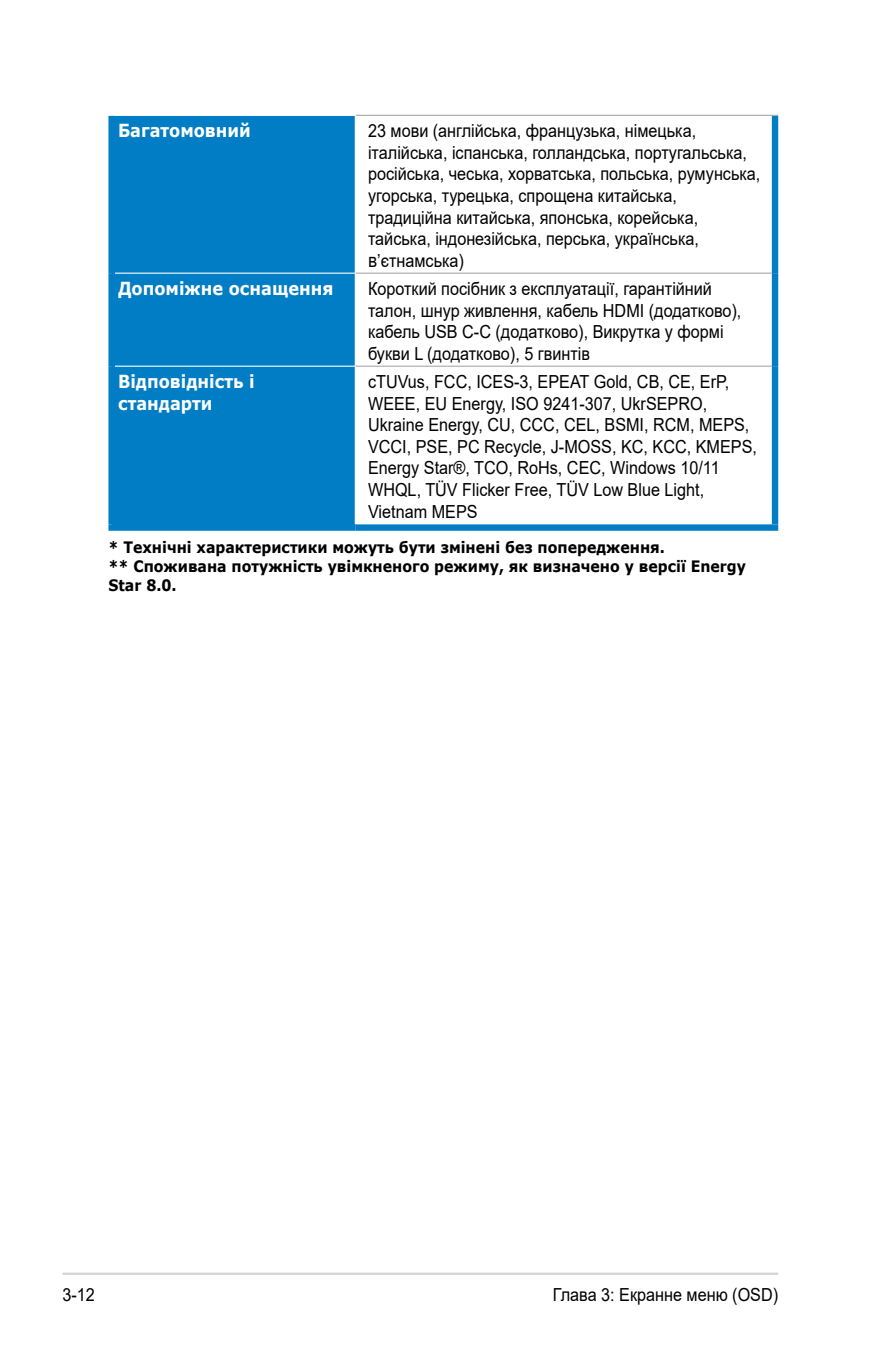
<style>
.page{position:relative;width:893px;height:1346px;background:#fff}
.page>*{position:absolute;margin:0;border:0;box-sizing:border-box;transform-origin:0 0}
.t1{font:18px/21.6px "Arial";color:#000;scale:.9 1}
.t2{font:700 18px/21.6px "Verdana";color:#fff;scale:.9 1}
.t3{font:700 15.75px/18.9px "Verdana";color:#000;scale:.9 1}
</style>
<div class="page">
<hr style="left:63px;top:1272px;width:715px;height:3px;background:#d1d3d4">
<div style="left:115px;top:116px;width:240px;height:408px;background:#007dc4"></div>
<hr style="left:115px;top:273px;width:241px;height:1px;background:#fff">
<hr style="left:115px;top:366px;width:241px;height:1px;background:#fff">
<div style="left:108px;top:116px;width:7px;height:157px;background:#007dc4"></div>
<div style="left:772px;top:116px;width:6px;height:157px;background:#007dc4"></div>
<div style="left:108px;top:273px;width:7px;height:93px;background:#007dc4"></div>
<div style="left:772px;top:273px;width:6px;height:93px;background:#007dc4"></div>
<div style="left:108px;top:366px;width:7px;height:158px;background:#007dc4"></div>
<div style="left:772px;top:366px;width:6px;height:158px;background:#007dc4"></div>
<hr style="left:356px;top:115px;width:422px;height:1px;background:#a7a9ac">
<hr style="left:356px;top:273px;width:416px;height:1px;background:#a7a9ac">
<hr style="left:356px;top:366px;width:416px;height:1px;background:#a7a9ac">
<div style="left:108px;top:524px;width:247px;height:7px;background:#007dc4"></div>
<div style="left:355px;top:524px;width:423px;height:7px;background:#007dc4"></div>
<p class="t2" style="left:118px;top:120px;width:149px">Багатомовний</p>
<p class="t1" style="left:368px;top:120px;width:437px">23 мови (англійська, французька, німецька, італійська, іспанська, голландська, португальська, російська, чеська, хорватська, польська, румунська, угорська, турецька, спрощена китайська, традиційна китайська, японська, корейська, тайська, індонезійська, перська, українська, В’єтнамська)</p>
<p class="t2" style="left:118px;top:277px;width:241px">Допоміжне оснащення</p>
<p class="t1" style="left:368px;top:278px;width:416px">Короткий посібник з експлуатації, гарантійний талон, шнур живлення, кабель HDMI (додатково), кабель USB C-C (додатково), Викрутка у формі букви L (додатково), 5 гвинтів</p>
<p class="t2" style="left:118px;top:370px;width:153px">Відповідність і стандарти</p>
<p class="t1" style="left:368px;top:371px;width:434px">cTUVus, FCC, ICES-3, EPEAT Gold, CB, CE, ErP, WEEE, EU Energy, ISO 9241-307, UkrSEPRO, Ukraine Energy, CU, CCC, CEL, BSMI, RCM, MEPS, VCCI, PSE, PC Recycle, J-MOSS, KC, KCC, KMEPS, Energy Star®, TCO, RoHs, CEC, Windows 10/11<br>WHQL, TÜV Flicker Free, TÜV Low Blue Light, Vietnam MEPS</p>
<p class="t3" style="left:108px;top:537px;width:710px">* Технічні характеристики можуть бути змінені без попередження.<br>** Споживана потужність увімкненого режиму, як визначено у версії Energy<br>Star 8.0.</p>
<p class="t1" style="left:63px;top:1283px;width:38px">3-12</p>
<p class="t1" style="left:553px;top:1283px;width:252px">Глава 3: Екранне меню (OSD)</p>
</div>
